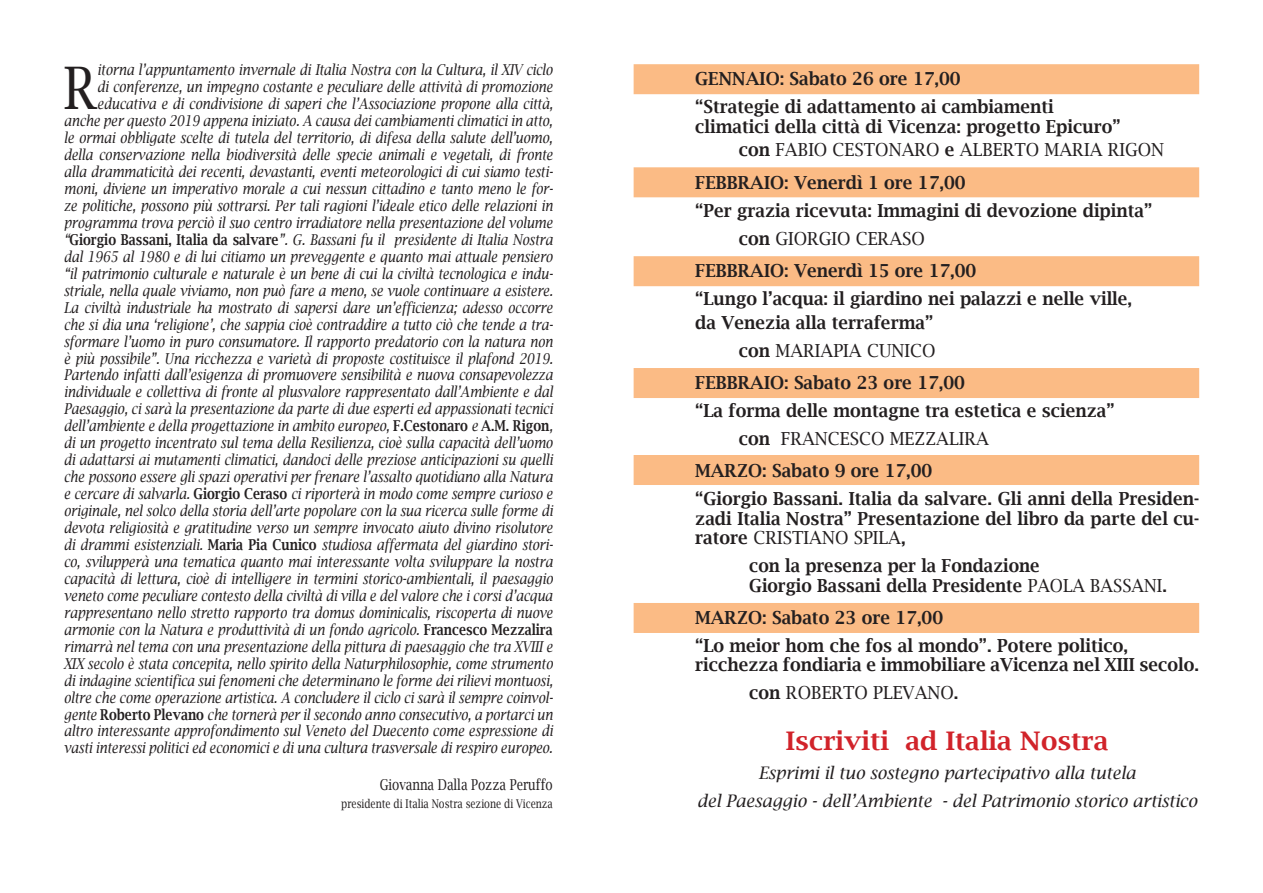
<style>
.page{position:relative;width:1263px;height:893px;background:#fff}
.page>*{position:absolute;margin:0;border:0;box-sizing:border-box;transform-origin:0 0}
.t1{font:58.8px "Lucida Bright";color:#231f20;scale:.84 1}
.t2{font:600 25.65px "Lucida Bright";color:#d1232a}
.t3{font:600 18px/19.5px "Lucida Bright";color:#231f20;text-align:justify;scale:.96 1}
.t4{font:18px "Lucida Bright";color:#231f20;scale:.96 1}
.t5{font:600 18px "Lucida Bright";color:#231f20;scale:.94 1}
.t6{font:italic 17.25px "Lucida Bright";color:#231f20}
.t7{font:italic 15px/17px "Lucida Bright";color:#231f20;text-align:right;scale:.84 1}
.t8{font:15px "Lucida Bright";color:#231f20;scale:.8 1}
.t9{font:12px "Lucida Bright";color:#231f20;scale:.8 1}
.s1{font-weight:600;font-style:normal}
.s2{font-weight:600}
.s3{font-weight:400}
</style>
<div class="page">
<div style="left:634px;top:603px;width:565px;height:30px;background:#fbbb85"></div>
<div style="left:634px;top:256px;width:565px;height:30px;background:#fbbb85"></div>
<div style="left:634px;top:167px;width:565px;height:30px;background:#fbbb85"></div>
<div style="left:634px;top:64px;width:565px;height:30px;background:#fbbb85"></div>
<div style="left:634px;top:455px;width:565px;height:30px;background:#fbbb85"></div>
<div style="left:634px;top:368px;width:565px;height:30px;background:#fbbb85"></div>
<p class="t7" style="left:64px;top:61px;width:584px">itorna l’appuntamento invernale di Italia Nostra con la Cultura, il XIV ciclo<br>di conferenze, un impegno costante e peculiare delle attività di promozione educativa e di condivisione di saperi che l’Associazione propone alla città, anche per questo 2019 appena iniziato. A causa dei cambiamenti climatici in atto, le ormai obbligate scelte di tutela del territorio, di difesa della salute dell’uomo, della conservazione nella biodiversità delle specie animali e vegetali, di fronte alla drammaticità dei recenti, devastanti, eventi meteorologici di cui siamo testi&shy;moni, diviene un imperativo morale a cui nessun cittadino e tanto meno le for&shy;ze politiche, possono più sottrarsi. Per tali ragioni l’ideale etico delle relazioni in programma trova perciò il suo centro irradiatore nella presentazione del volume “<span class="s1">Giorgio Bassani, Italia da salvare</span>”. G. Bassani fu il presidente di Italia Nostra dal 1965 al 1980 e di lui citiamo un preveggente e quanto mai attuale pensiero “il patrimonio culturale e naturale è un bene di cui la civiltà tecnologica e indu&shy;striale, nella quale viviamo, non può fare a meno, se vuole continuare a esistere.<br>La civiltà industriale ha mostrato di sapersi dare un’efficienza; adesso occorre che si dia una ‘religione’, che sappia cioè contraddire a tutto ciò che tende a tra&shy;sformare l’uomo in puro consumatore. Il rapporto predatorio con la natura non è più possibile”. Una ricchezza e varietà di proposte costituisce il plafond 2019.<br>Partendo infatti dall’esigenza di promuovere sensibilità e nuova consapevolezza individuale e collettiva di fronte al plusvalore rappresentato dall’Ambiente e dal Paesaggio, ci sarà la presentazione da parte di due esperti ed appassionati tecnici dell’ambiente e della progettazione in ambito europeo, <span class="s1">F.Cestonaro</span> e <span class="s1">A.M. Rigon</span>, di un progetto incentrato sul tema della Resilienza, cioè sulla capacità dell’uomo di adattarsi ai mutamenti climatici, dandoci delle preziose anticipazioni su quelli che possono essere gli spazi operativi per frenare l’assalto quotidiano alla Natura e cercare di salvarla. <span class="s1">Giorgio Ceraso</span> ci riporterà in modo come sempre curioso e originale, nel solco della storia dell’arte popolare con la sua ricerca sulle forme di devota religiosità e gratitudine verso un sempre invocato aiuto divino risolutore di drammi esistenziali. <span class="s1">Maria Pia Cunico</span> studiosa affermata del giardino stori&shy;co, svilupperà una tematica quanto mai interessante volta sviluppare la nostra capacità di lettura, cioè di intelligere in termini storico-ambientali, il paesaggio veneto come peculiare contesto della civiltà di villa e del valore che i corsi d’acqua rappresentano nello stretto rapporto tra domus dominicalis, riscoperta di nuove armonie con la Natura e produttività di un fondo agricolo. <span class="s1">Francesco Mezzalira </span>rimarrà nel tema con una presentazione della pittura di paesaggio che tra XVIII e XIX secolo è stata concepita, nello spirito della Naturphilosophie, come strumento di indagine scientifica sui fenomeni che determinano le forme dei rilievi montuosi, oltre che come operazione artistica. A concludere il ciclo ci sarà il sempre coinvol&shy;gente <span class="s1">Roberto Plevano</span> che tornerà per il secondo anno consecutivo, a portarci un altro interessante approfondimento sul Veneto del Duecento come espressione di vasti interessi politici ed economici e di una cultura trasversale di respiro europeo.</p>
<p class="t8" style="left:380px;top:776px;width:218px">Giovanna Dalla Pozza Peruffo</p>
<p class="t9" style="left:341px;top:797px;width:266px">presidente di Italia Nostra sezione di Vicenza</p>
<p class="t1" style="left:64px;top:55px;width:41px">R</p>
<p class="t3" style="left:695px;top:69px;width:278px">GENNAIO: Sabato 26 ore 17,00</p>
<p class="t3" style="left:695px;top:97px;width:375px">“Strategie di adattamento ai cambiamenti</p>
<p class="t3" style="left:695px;top:116px;width:444px">climatici della città di Vicenza: progetto Epicuro”</p>
<p class="t4" style="left:739px;top:140px;width:445px"><span class="s2">con</span> FABIO CESTONARO <span class="s2">e</span> ALBERTO MARIA RIGON</p>
<p class="t3" style="left:695px;top:172px;width:283px">FEBBRAIO: Venerdì 1 ore 17,00</p>
<p class="t3" style="left:695px;top:200px;width:477px">“Per grazia ricevuta: Immagini di devozione dipinta”</p>
<p class="t4" style="left:739px;top:228px;width:196px"><span class="s2">con</span> GIORGIO CERASO</p>
<p class="t3" style="left:695px;top:261px;width:294px">FEBBRAIO: Venerdì 15 ore 17,00</p>
<p class="t3" style="left:695px;top:289px;width:457px">“Lungo l’acqua: il giardino nei palazzi e nelle ville,</p>
<p class="t3" style="left:695px;top:312px;width:249px">da Venezia alla terraferma”</p>
<p class="t4" style="left:739px;top:340px;width:206px"><span class="s2">con</span> MARIAPIA CUNICO</p>
<p class="t3" style="left:695px;top:373px;width:283px">FEBBRAIO: Sabato 23 ore 17,00</p>
<p class="t3" style="left:695px;top:401px;width:438px">“La forma delle montagne tra estetica e scienza”</p>
<p class="t4" style="left:739px;top:428px;width:262px"><span class="s2">con</span> FRANCESCO MEZZALIRA</p>
<p class="t3" style="left:695px;top:461px;width:248px">MARZO: Sabato 9 ore 17,00</p>
<p class="t3" style="left:695px;top:489px;width:526px">“Giorgio Bassani. Italia da salvare. Gli anni della Presiden&shy;zadi Italia Nostra” Presentazione del libro da parte del cu&shy;ratore <span class="s3">CRISTIANO SPILA</span>,</p>
<p class="t5" style="left:749px;top:555px;width:311px">con la presenza per la Fondazione</p>
<p class="t5" style="left:749px;top:575px;width:446px">Giorgio Bassani della Presidente <span class="s3">PAOLA BASSANI</span>.</p>
<p class="t3" style="left:695px;top:608px;width:260px">MARZO: Sabato 23 ore 17,00</p>
<p class="t3" style="left:695px;top:636px;width:452px">“Lo meior hom che fos al mondo”. Potere politico,</p>
<p class="t3" style="left:695px;top:655px;width:526px">ricchezza fondiaria e immobiliare aVicenza nel XIII secolo.</p>
<p class="t4" style="left:749px;top:683px;width:219px"><span class="s2">con</span> ROBERTO PLEVANO<span class="s2">.</span></p>
<p class="t2" style="left:786px;top:726px;width:324px">Iscriviti ad Italia Nostra</p>
<p class="t6" style="left:759px;top:763px;width:379px">Esprimi il tuo sostegno partecipativo alla tutela</p>
<p class="t6" style="left:697px;top:791px;width:501px">del Paesaggio - dell’Ambiente - del Patrimonio storico artistico</p>
</div>
